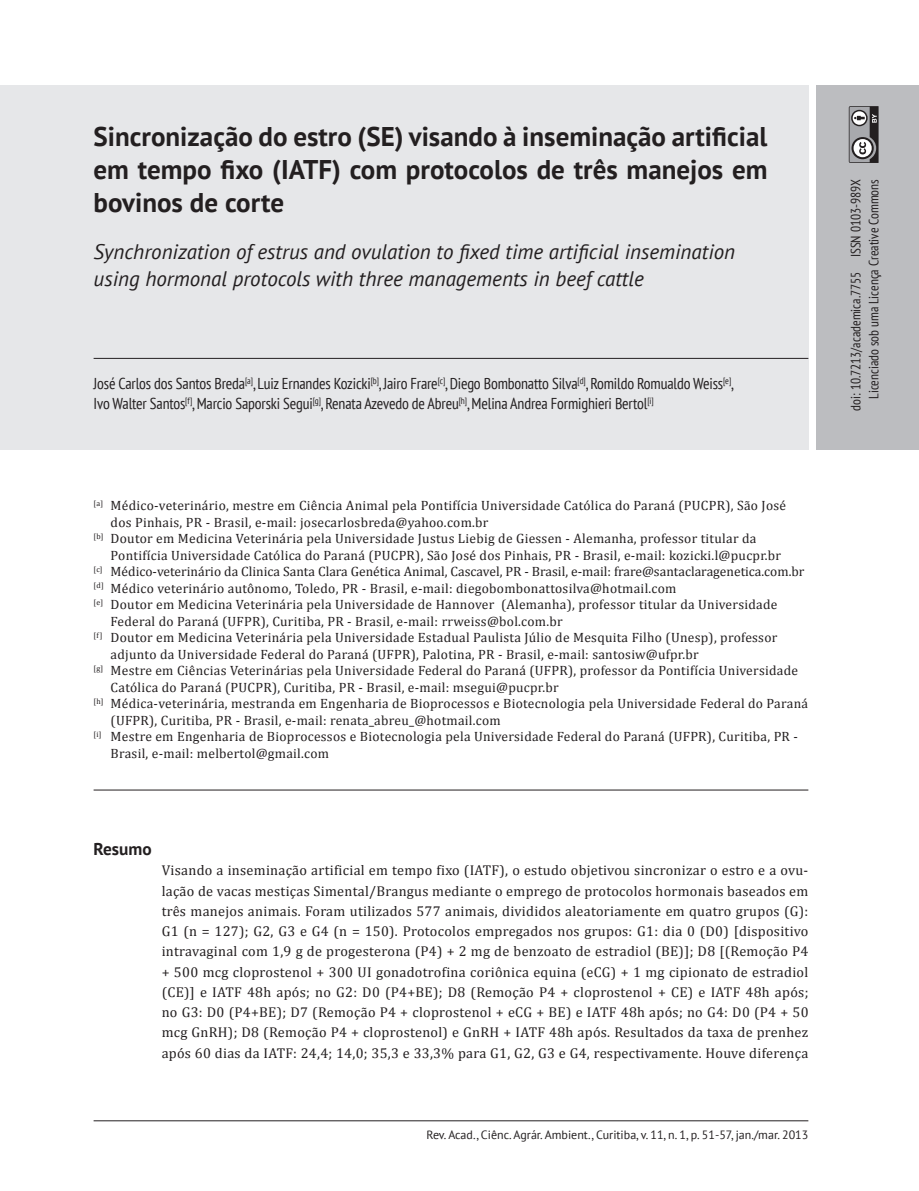
<style>
.page{position:relative;width:919px;height:1191px;background:#fff}
.page>*{position:absolute;margin:0;border:0;box-sizing:border-box;transform-origin:0 0}
.Título_Artigo{font:700 27px/33px "PT Sans";color:#231f20;text-align:justify}
.Título_-_Língua_Estr{font:italic 21px/27px "PT Sans";color:#231f20}
.Título_-_Resumo{font:700 17.25px "PT Sans";color:#231f20}
.Nomes_-_Autores{font:condensed 15.75px/20.2px "PT Sans";letter-spacing:-.01em;color:#231f20}
.Texto_-_Resumo{font:14.25px/20.2px "Cambria";letter-spacing:.02em;color:#231f20;text-align:justify}
.Lista_-_Autores{font:13.5px/16.5px "Cambria";letter-spacing:.02em;color:#231f20}
.Lista_-_Autores-2{font:13.5px "Cambria";color:#231f20}
.Cabeçalho_Commons{font:condensed 13.5px "PT Sans";color:#231f20}
.Rodapé{font:12px "PT Sans";color:#231f20}
</style>
<div class="page">
<hr style="left:94px;top:1120px;width:714px;height:1px;background:#231f20">
<div style="left:0;top:85px;width:808px;height:365px;background:#e6e7e9"></div>
<div style="left:816px;top:85px;width:102px;height:365px;background:#bcbdc0"></div>
<svg style="left:848px;top:106px;width:30px;height:57px;background:#838284"></svg>
<hr style="left:94px;top:358px;width:714px;height:1px;background:#231f20">
<hr style="left:94px;top:789px;width:714px;height:1px;background:#231f20">
<p class="Título_Artigo" style="left:94px;top:119px;width:675px">Sincronização do estro (SE) visando à inseminação artificial em tempo fixo (IATF) com protocolos de três manejos em bovinos de corte</p>
<p class="Título_-_Língua_Estr" style="left:94px;top:238px;width:643px">Synchronization of estrus and ovulation to fixed time artificial insemination using hormonal protocols with three managements in beef cattle</p>
<p class="Nomes_-_Autores" style="left:94px;top:373px;width:641px">José Carlos dos Santos Breda<sup>[a]</sup>, Luiz Ernandes Kozicki<sup>[b]</sup>, Jairo Frare<sup>[c]</sup>, Diego Bombonatto Silva<sup>[d]</sup>, Romildo Romualdo Weiss<sup>[e]</sup>,<br>Ivo Walter Santos<sup>[f]</sup>, Marcio Saporski Segui<sup>[g]</sup>, Renata Azevedo de Abreu<sup>[h]</sup>, Melina Andrea Formighieri Bertol<sup>[i]</sup></p>
<p class="Lista_-_Autores" style="left:111px;top:497px;width:677px;text-indent:-17px"><sup>[a]</sup> Médico-veterinário, mestre em Ciência Animal pela Pontifícia Universidade Católica do Paraná (PUCPR), São José dos Pinhais, PR - Brasil, e-mail: josecarlosbreda@yahoo.com.br</p>
<p class="Lista_-_Autores" style="left:111px;top:530px;width:672px;text-indent:-17px"><sup>[b]</sup> Doutor em Medicina Veterinária pela Universidade Justus Liebig de Giessen - Alemanha, professor titular da<br>Pontifícia Universidade Católica do Paraná (PUCPR), São José dos Pinhais, PR - Brasil, e-mail: kozicki.l@pucpr.br</p>
<p class="Lista_-_Autores-2" style="left:94px;top:563px;width:712px"><sup>[c]</sup> Médico-veterinário da Clinica Santa Clara Genética Animal, Cascavel, PR - Brasil, e-mail: frare@santaclaragenetica.com.br</p>
<p class="Lista_-_Autores" style="left:94px;top:580px;width:584px"><sup>[d]</sup> Médico veterinário autônomo, Toledo, PR - Brasil, e-mail: diegobombonattosilva@hotmail.com</p>
<p class="Lista_-_Autores" style="left:111px;top:596px;width:668px;text-indent:-17px"><sup>[e]</sup> Doutor em Medicina Veterinária pela Universidade de Hannover (Alemanha), professor titular da Universidade<br>Federal do Paraná (UFPR), Curitiba, PR - Brasil, e-mail: rrweiss@bol.com.br</p>
<p class="Lista_-_Autores" style="left:111px;top:629px;width:668px;text-indent:-17px"><sup>[f]</sup> Doutor em Medicina Veterinária pela Universidade Estadual Paulista Júlio de Mesquita Filho (Unesp), professor adjunto da Universidade Federal do Paraná (UFPR), Palotina, PR - Brasil, e-mail: santosiw@ufpr.br</p>
<p class="Lista_-_Autores" style="left:111px;top:662px;width:689px;text-indent:-17px"><sup>[g]</sup> Mestre em Ciências Veterinárias pela Universidade Federal do Paraná (UFPR), professor da Pontifícia Universidade<br>Católica do Paraná (PUCPR), Curitiba, PR - Brasil, e-mail: msegui@pucpr.br</p>
<p class="Lista_-_Autores" style="left:111px;top:695px;width:699px;text-indent:-17px"><sup>[h]</sup> Médica-veterinária, mestranda em Engenharia de Bioprocessos e Biotecnologia pela Universidade Federal do Paraná (UFPR), Curitiba, PR - Brasil, e-mail: renata_abreu_@hotmail.com</p>
<p class="Lista_-_Autores" style="left:111px;top:728px;width:688px;text-indent:-17px"><sup>[i]</sup> Mestre em Engenharia de Bioprocessos e Biotecnologia pela Universidade Federal do Paraná (UFPR), Curitiba, PR -<br>Brasil, e-mail: melbertol@gmail.com</p>
<p class="Título_-_Resumo" style="left:94px;top:837px;width:60px">Resumo</p>
<p class="Texto_-_Resumo" style="left:162px;top:860px;width:648px">Visando a inseminação artificial em tempo fixo (IATF), o estudo objetivou sincronizar o estro e a ovu&shy;lação de vacas mestiças Simental/Brangus mediante o emprego de protocolos hormonais baseados em três manejos animais. Foram utilizados 577 animais, divididos aleatoriamente em quatro grupos (G):<br>G1 (n = 127); G2, G3 e G4 (n = 150). Protocolos empregados nos grupos: G1: dia 0 (D0) [dispositivo intravaginal com 1,9 g de progesterona (P4) + 2 mg de benzoato de estradiol (BE)]; D8 [(Remoção P4 + 500 mcg cloprostenol + 300 UI gonadotrofina coriônica equina (eCG) + 1 mg cipionato de estradiol (CE)] e IATF 48h após; no G2: D0 (P4+BE); D8 (Remoção P4 + cloprostenol + CE) e IATF 48h após; no G3: D0 (P4+BE); D7 (Remoção P4 + cloprostenol + eCG + BE) e IATF 48h após; no G4: D0 (P4 + 50 mcg GnRH); D8 (Remoção P4 + cloprostenol) e GnRH + IATF 48h após. Resultados da taxa de prenhez após 60 dias da IATF: 24,4; 14,0; 35,3 e 33,3% para G1, G2, G3 e G4, respectivamente. Houve diferença</p>
<p class="Rodapé" style="left:426px;top:1126px;width:383px">Rev. Acad., Ciênc. Agrár. Ambient., Curitiba, v. 11, n. 1, p. 51-57, jan./mar. 2013</p>
<p class="Cabeçalho_Commons" style="left:847px;top:410px;width:233px;rotate:-90deg">doi: 10.7213/academica.7755 ISSN 0103-989X</p>
<p class="Cabeçalho_Commons" style="left:865px;top:399px;width:221px;rotate:-90deg">Licenciado sob uma Licença Creative Commons</p>
</div>
